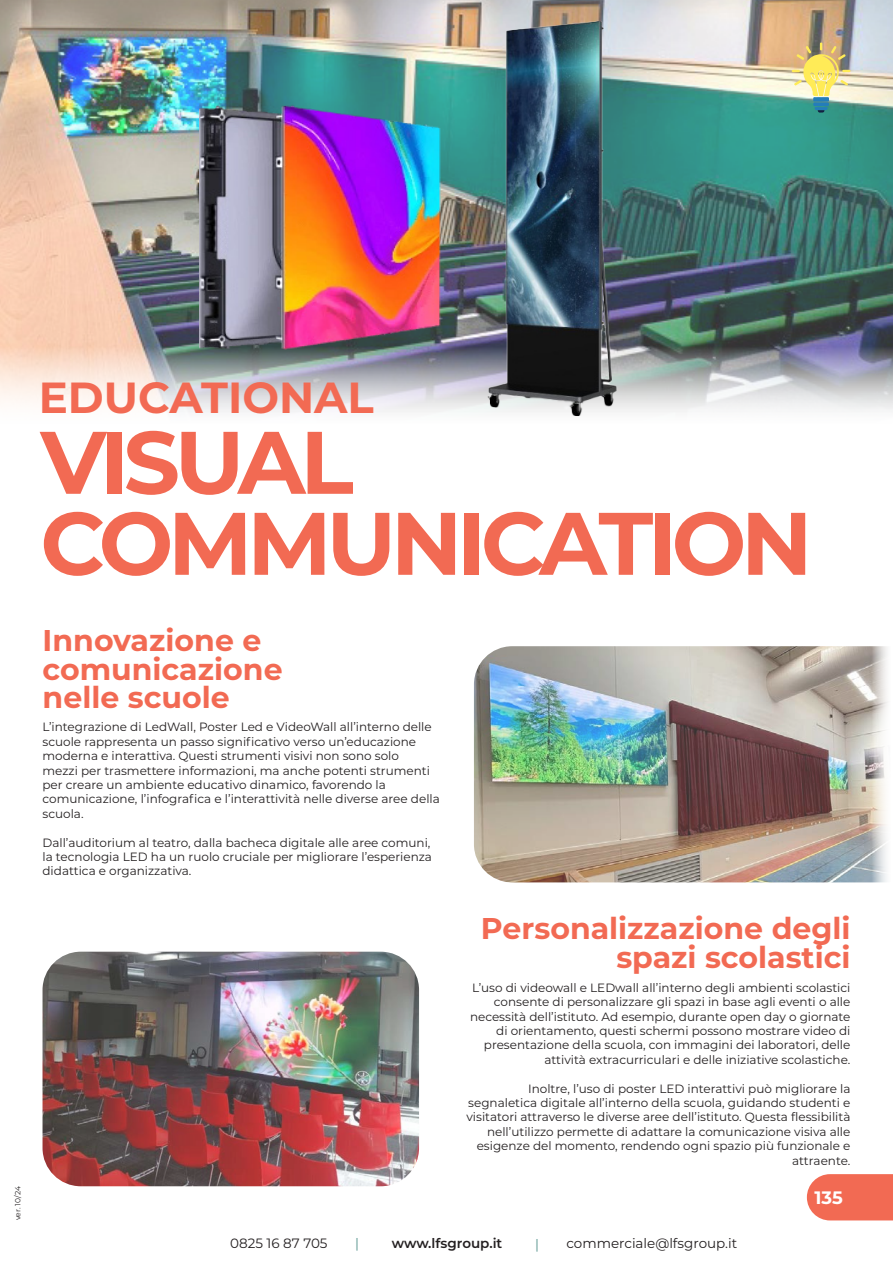
<style>
.page{position:relative;width:893px;height:1263px;background:#fff}
.page>*{position:absolute;margin:0;border:0;box-sizing:border-box;transform-origin:0 0}
.Body{font:700 88.5px "Montserrat";letter-spacing:-.06em;color:#f26a53}
.Body-2{font:700 43.5px "Montserrat";color:#f26a53}
.Body-3{font:700 30px "Montserrat";color:#f26a53}
.t1{font:700 18px "Montserrat";color:#fff}
.t2{font:13.5px "Montserrat";color:#231f20}
.t3{font:600 13.5px "Montserrat";color:#231f20}
.t4{font:13.5px "Montserrat";color:#53928b}
.Body-4{font:12px/14.4px "Montserrat";color:#231f20}
.t5{font:7.5px "Montserrat";letter-spacing:-.01em;color:#231f20}
</style>
<div class="page">
<svg style="left:807px;top:1174px;width:86px;height:46px;background:#f2725c"></svg>
<img style="left:0;top:0;width:893px;height:412px">
<img style="left:483px;top:19px;width:135px;height:398px">
<img style="left:199px;top:104px;width:247px;height:249px">
<img style="left:474px;top:646px;width:414px;height:236px">
<img style="left:43px;top:952px;width:376px;height:234px">
<img style="left:792px;top:43px;width:58px;height:70px">
<p class="Body-2" style="left:39px;top:366px;width:337px">EDUCATIONAL</p>
<p class="Body" style="left:40px;top:399px;width:315px">VISUAL</p>
<p class="Body" style="left:40px;top:480px;width:774px">COMMUNICATION</p>
<p class="Body-3" style="left:43px;top:619px;width:220px">Innovazione e</p>
<p class="Body-3" style="left:43px;top:648px;width:242px">comunicazione</p>
<p class="Body-3" style="left:43px;top:676px;width:189px">nelle scuole</p>
<p class="Body-4" style="left:43px;top:719px;width:399px">L’integrazione di LedWall, Poster Led e VideoWall all’interno delle scuole rappresenta un passo significativo verso un’educazione moderna e interattiva. Questi strumenti visivi non sono solo<br>mezzi per trasmettere informazioni, ma anche potenti strumenti per creare un ambiente educativo dinamico, favorendo la comunicazione, l’infografica e l’interattività nelle diverse aree della scuola.</p>
<p class="Body-4" style="left:43px;top:835px;width:391px">Dall’auditorium al teatro, dalla bacheca digitale alle aree comuni, la tecnologia LED ha un ruolo cruciale per migliorare l’esperienza didattica e organizzativa.</p>
<p class="Body-3" style="left:481px;top:907px;width:371px">Personalizzazione degli</p>
<p class="Body-3" style="left:616px;top:935px;width:236px">spazi scolastici</p>
<p class="Body-4" style="left:470px;top:980px;width:382px;text-align:right">L’uso di videowall e LEDwall all’interno degli ambienti scolastici consente di personalizzare gli spazi in base agli eventi o alle necessità dell’istituto. Ad esempio, durante open day o giornate di orientamento, questi schermi possono mostrare video di presentazione della scuola, con immagini dei laboratori, delle attività extracurriculari e delle iniziative scolastiche.</p>
<p class="Body-4" style="left:466px;top:1080px;width:386px;text-align:right">Inoltre, l’uso di poster LED interattivi può migliorare la segnaletica digitale all’interno della scuola, guidando studenti e visitatori attraverso le diverse aree dell’istituto. Questa flessibilità nell’utilizzo permette di adattare la comunicazione visiva alle esigenze del momento, rendendo ogni spazio più funzionale e attraente.</p>
<p class="t5" style="left:13px;top:1220px;width:36px;rotate:-90deg">ver. 10/24</p>
<h3 class="t1" style="left:814px;top:1184px;width:30px">135</h3>
<p class="t2" style="left:230px;top:1234px;width:99px">0825 16 87 705</p>
<p class="t4" style="left:355px;top:1234px;width:5px">|</p>
<p class="t3" style="left:392px;top:1234px;width:112px">www.lfsgroup.it</p>
<p class="t4" style="left:535px;top:1234px;width:5px">|</p>
<p class="t2" style="left:566px;top:1234px;width:172px">commerciale@lfsgroup.it</p>
</div>
